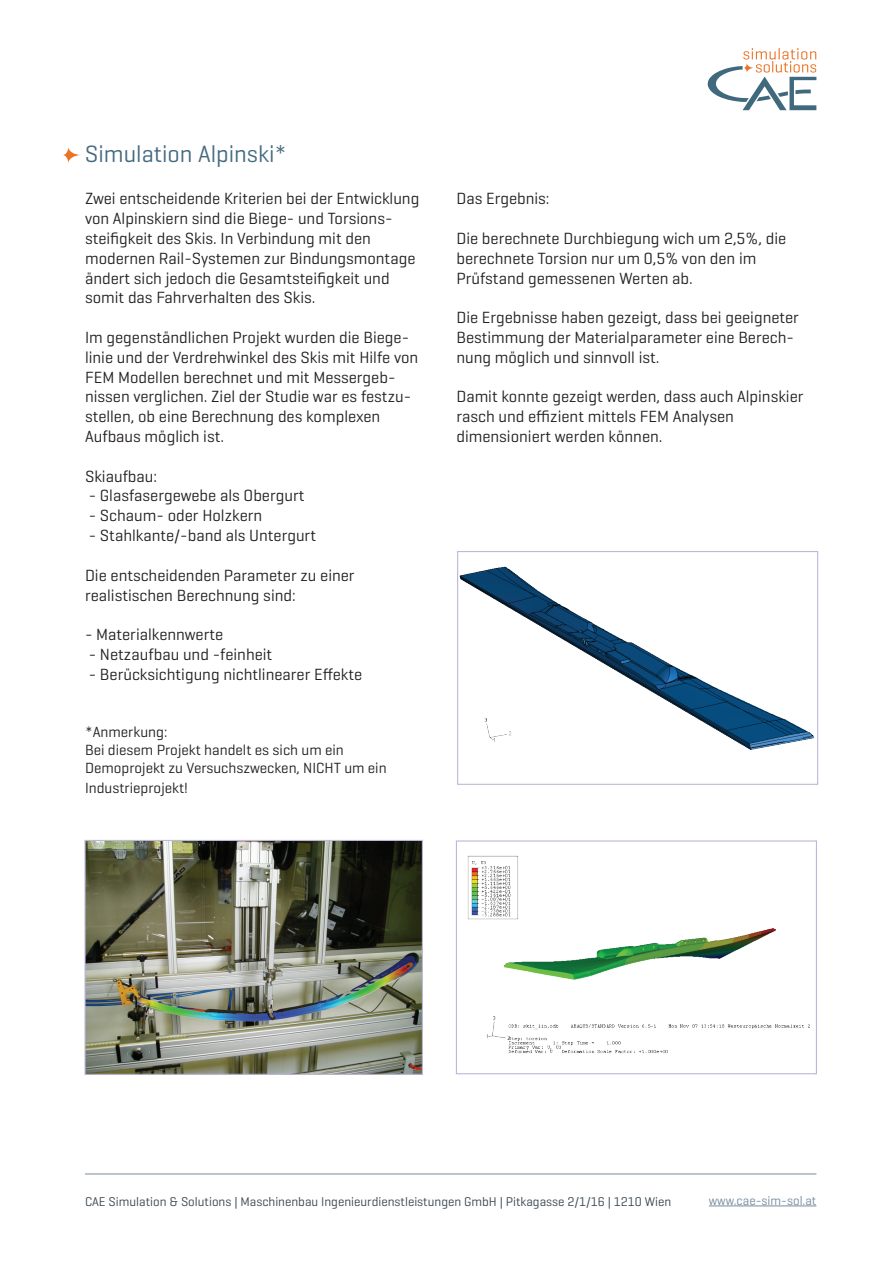
<style>
.page{position:relative;width:893px;height:1263px;background:#fff}
.page>*{position:absolute;margin:0;border:0;box-sizing:border-box;transform-origin:0 0}
.t1{font:24px "Geogrotesque";color:#446a80}
.t2{font:16.5px/19.8px "Geogrotesque";color:#231f20}
.t3{font:15px/18px "Geogrotesque";color:#231f20}
.t4{font:12.9px "Geogrotesque";color:#394750}
.t5{font:12.9px "Geogrotesque";color:#778b9d}
</style>
<div class="page">
<svg style="left:707px;top:48px;width:109px;height:62px"></svg>
<hr style="left:709px;top:1205px;width:107px;height:1px;background:#778b9d">
<hr style="left:85px;top:1173px;width:731px;height:1px;background:#778b9d">
<svg style="left:63px;top:147px;width:18px;height:16px"></svg>
<img style="left:467px;top:855px;width:343px;height:198px">
<div style="left:456px;top:840px;width:361px;height:234px;border:1px solid #bdb7da"></div>
<img style="left:86px;top:842px;width:335px;height:231px">
<div style="left:84px;top:840px;width:339px;height:235px;border:1px solid #bdb7da"></div>
<img style="left:459px;top:566px;width:355px;height:184px">
<div style="left:457px;top:551px;width:361px;height:234px;border:1px solid #bdb7da"></div>
<h1 class="t1" style="left:85px;top:139px;width:203px">Simulation Alpinski*</h1>
<p class="t2" style="left:85px;top:188px;width:336px">Zwei entscheidende Kriterien bei der Entwicklung von Alpinskiern sind die Biege- und Torsions&shy;steifigkeit des Skis. In Verbindung mit den modernen Rail-Systemen zur Bindungsmontage ändert sich jedoch die Gesamtsteifigkeit und somit das Fahrverhalten des Skis.</p>
<p class="t2" style="left:85px;top:327px;width:335px">Im gegenständlichen Projekt wurden die Biege&shy;linie und der Verdrehwinkel des Skis mit Hilfe von FEM Modellen berechnet und mit Messergeb&shy;nissen verglichen. Ziel der Studie war es festzu&shy;stellen, ob eine Berechnung des komplexen Aufbaus möglich ist.</p>
<p class="t2" style="left:85px;top:466px;width:74px">Skiaufbau:</p>
<p class="t2" style="left:89px;top:485px;width:217px">- Glasfasergewebe als Obergurt</p>
<p class="t2" style="left:89px;top:505px;width:175px">- Schaum- oder Holzkern</p>
<p class="t2" style="left:89px;top:525px;width:229px">- Stahlkante/-band als Untergurt</p>
<p class="t2" style="left:85px;top:565px;width:271px">Die entscheidenden Parameter zu einer realistischen Berechnung sind:</p>
<p class="t2" style="left:85px;top:624px;width:140px">- Materialkennwerte</p>
<p class="t2" style="left:89px;top:644px;width:185px">- Netzaufbau und -feinheit</p>
<p class="t2" style="left:89px;top:664px;width:275px">- Berücksichtigung nichtlinearer Effekte</p>
<p class="t3" style="left:85px;top:723px;width:303px">*Anmerkung:<br>Bei diesem Projekt handelt es sich um ein<br>Demoprojekt zu Versuchszwecken, NICHT um ein</p>
<p class="t3" style="left:85px;top:778px;width:104px">Industrieprojekt!</p>
<p class="t2" style="left:456px;top:188px;width:95px">Das Ergebnis:</p>
<p class="t2" style="left:456px;top:228px;width:331px">Die berechnete Durchbiegung wich um 2,5%, die berechnete Torsion nur um 0,5% von den im<br>Prüfstand gemessenen Werten ab.</p>
<p class="t2" style="left:456px;top:307px;width:344px">Die Ergebnisse haben gezeigt, dass bei geeigneter<br>Bestimmung der Materialparameter eine Berech&shy;nung möglich und sinnvoll ist.</p>
<p class="t2" style="left:456px;top:386px;width:349px">Damit konnte gezeigt werden, dass auch Alpinskier rasch und effizient mittels FEM Analysen dimensioniert werden können.</p>
<p class="t4" style="left:85px;top:1193px;width:588px">CAE Simulation &amp; Solutions | Maschinenbau Ingenieurdienstleistungen GmbH | Pitkagasse 2/1/16 | 1210 Wien</p>
<p class="t5" style="left:709px;top:1192px;width:109px">www.cae-sim-sol.at</p>
</div>
